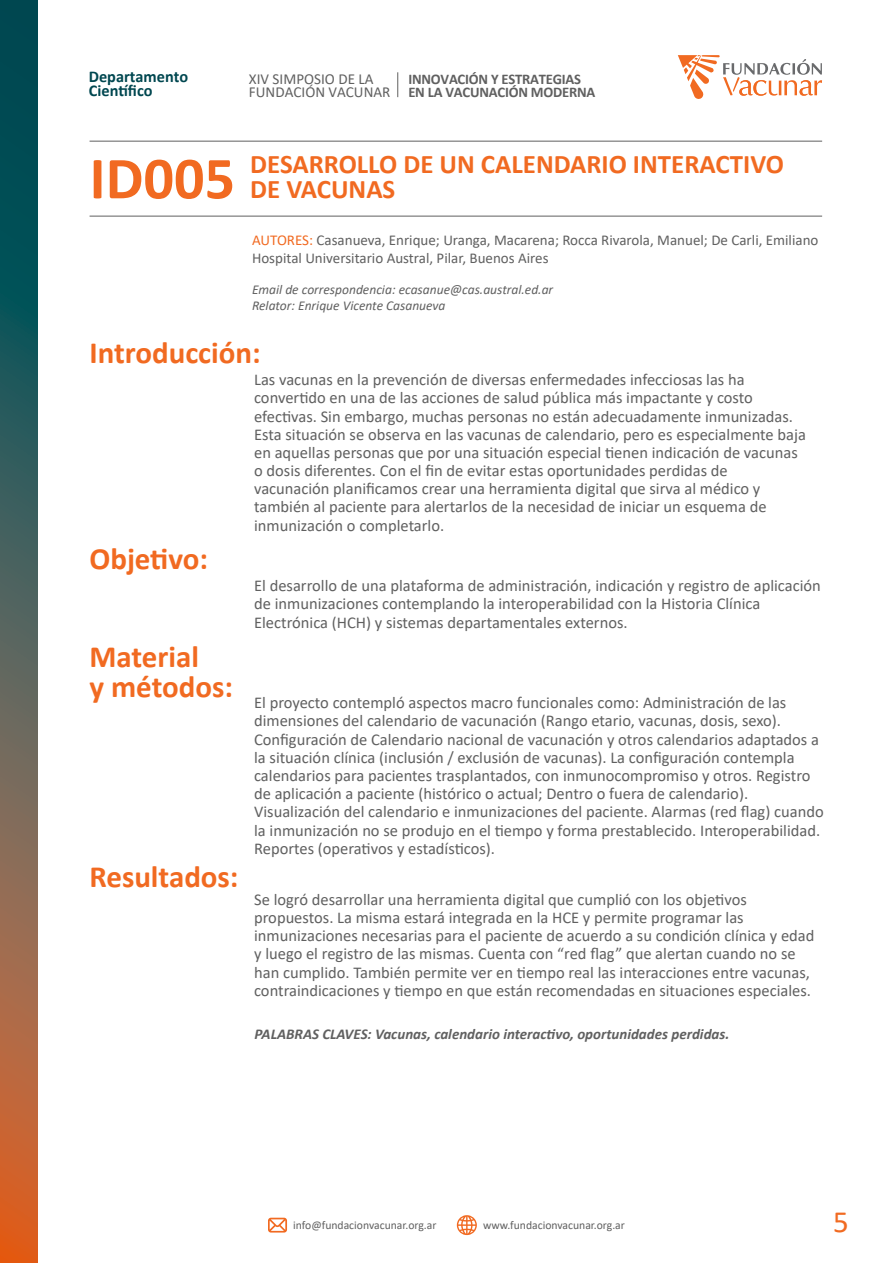
<style>
.page{position:relative;width:893px;height:1263px;background:#fff}
.page>*{position:absolute;margin:0;border:0;box-sizing:border-box;transform-origin:0 0}
.t1{font:700 60.15px "Calibri";color:#f16a21}
.t2{font:700 30.9px/30.3px "Calibri";color:#f16a21}
.t3{font:30.9px "Calibri";color:#f16a21}
.t4{font:700 26.85px/24.9px "Calibri";color:#f16a21}
.t5{font:16.5px/18.1px "Calibri";color:#606060}
.t6{font:700 16.5px/14.2px "Calibri";color:#004750}
.t7{font:15.3px/12.8px "Calibri";color:#606060}
.t8{font:15px/17.4px "Calibri";color:#606060}
.t9{font:italic 700 15px "Calibri";color:#606060}
.t10{font:700 14.7px/13.5px "Calibri";letter-spacing:-.015em;color:#606060}
.t11{font:italic 13.5px/16.2px "Calibri";color:#606060}
.t12{font:11.7px "Calibri";color:#606060}
.s1{color:#f16a21}
</style>
<div class="page">
<svg style="left:0;top:0;width:37px;height:1263px;background:#5b5e50"></svg>
<svg style="left:457px;top:1215px;width:20px;height:20px"></svg>
<svg style="left:268px;top:1218px;width:19px;height:14px"></svg>
<svg style="left:678px;top:55px;width:144px;height:44px"></svg>
<svg style="left:397px;top:72px;width:1px;height:25px"></svg>
<hr style="left:90px;top:216px;width:732px;height:1px;background:#606060">
<hr style="left:90px;top:141px;width:732px;height:1px;background:#606060">
<p class="t6" style="left:89px;top:69px;width:101px">Departamento<br>Científico</p>
<p class="t7" style="left:249px;top:72px;width:143px">XIV SIMPOSIO DE LA<br>FUNDACIÓN VACUNAR</p>
<p class="t10" style="left:408px;top:72px;width:188px">INNOVACIÓN Y ESTRATEGIAS<br>EN LA VACUNACIÓN MODERNA</p>
<h1 class="t1" style="left:90px;top:136px;width:147px">ID005</h1>
<h3 class="t4" style="left:250px;top:152px;width:535px">DESARROLLO DE UN CALENDARIO INTERACTIVO<br>DE VACUNAS</h3>
<p class="t8" style="left:252px;top:231px;width:568px"><span class="s1">AUTORES:</span> Casanueva, Enrique; Uranga, Macarena; Rocca Rivarola, Manuel; De Carli, Emiliano<br>Hospital Universitario Austral, Pilar, Buenos Aires</p>
<p class="t11" style="left:252px;top:281px;width:303px">Email de correspondencia: ecasanue@cas.austral.ed.ar<br>Relator: Enrique Vicente Casanueva</p>
<h2 class="t2" style="left:89px;top:337px;width:173px">Introducción:</h2>
<p class="t5" style="left:254px;top:370px;width:553px">Las vacunas en la prevención de diversas enfermedades infecciosas las ha convertido en una de las acciones de salud pública más impactante y costo efectivas. Sin embargo, muchas personas no están adecuadamente inmunizadas.<br>Esta situación se observa en las vacunas de calendario, pero es especialmente baja en aquellas personas que por una situación especial tienen indicación de vacunas o dosis diferentes. Con el fin de evitar estas oportunidades perdidas de vacunación planificamos crear una herramienta digital que sirva al médico y también al paciente para alertarlos de la necesidad de iniciar un esquema de inmunización o completarlo.</p>
<h2 class="t2" style="left:89px;top:543px;width:120px">Objetivo:</h2>
<p class="t5" style="left:254px;top:576px;width:568px">El desarrollo de una plataforma de administración, indicación y registro de aplicación de inmunizaciones contemplando la interoperabilidad con la Historia Clínica<br>Electrónica (HCH) y sistemas departamentales externos.</p>
<h2 class="t2" style="left:89px;top:641px;width:145px">Material<br>y métodos:</h2>
<h2 class="t2" style="left:89px;top:861px;width:151px">Resultados:</h2>
<p class="t5" style="left:254px;top:693px;width:571px">El proyecto contempló aspectos macro funcionales como: Administración de las dimensiones del calendario de vacunación (Rango etario, vacunas, dosis, sexo).<br>Configuración de Calendario nacional de vacunación y otros calendarios adaptados a la situación clínica (inclusión / exclusión de vacunas). La configuración contempla calendarios para pacientes trasplantados, con inmunocompromiso y otros. Registro de aplicación a paciente (histórico o actual; Dentro o fuera de calendario).<br>Visualización del calendario e inmunizaciones del paciente. Alarmas (red flag) cuando la inmunización no se produjo en el tiempo y forma prestablecido. Interoperabilidad.<br>Reportes (operativos y estadísticos).</p>
<p class="t5" style="left:254px;top:890px;width:562px">Se logró desarrollar una herramienta digital que cumplió con los objetivos propuestos. La misma estará integrada en la HCE y permite programar las inmunizaciones necesarias para el paciente de acuerdo a su condición clínica y edad y luego el registro de las mismas. Cuenta con “red flag” que alertan cuando no se han cumplido. También permite ver en tiempo real las interacciones entre vacunas, contraindicaciones y tiempo en que están recomendadas en situaciones especiales.</p>
<p class="t9" style="left:254px;top:1024px;width:476px">PALABRAS CLAVES: Vacunas, calendario interactivo, oportunidades perdidas.</p>
<p class="t12" style="left:293px;top:1216px;width:145px">info@fundacionvacunar.org.ar</p>
<p class="t12" style="left:483px;top:1216px;width:143px">www.fundacionvacunar.org.ar</p>
<h2 class="t3" style="left:833px;top:1200px;width:17px">5</h2>
</div>
